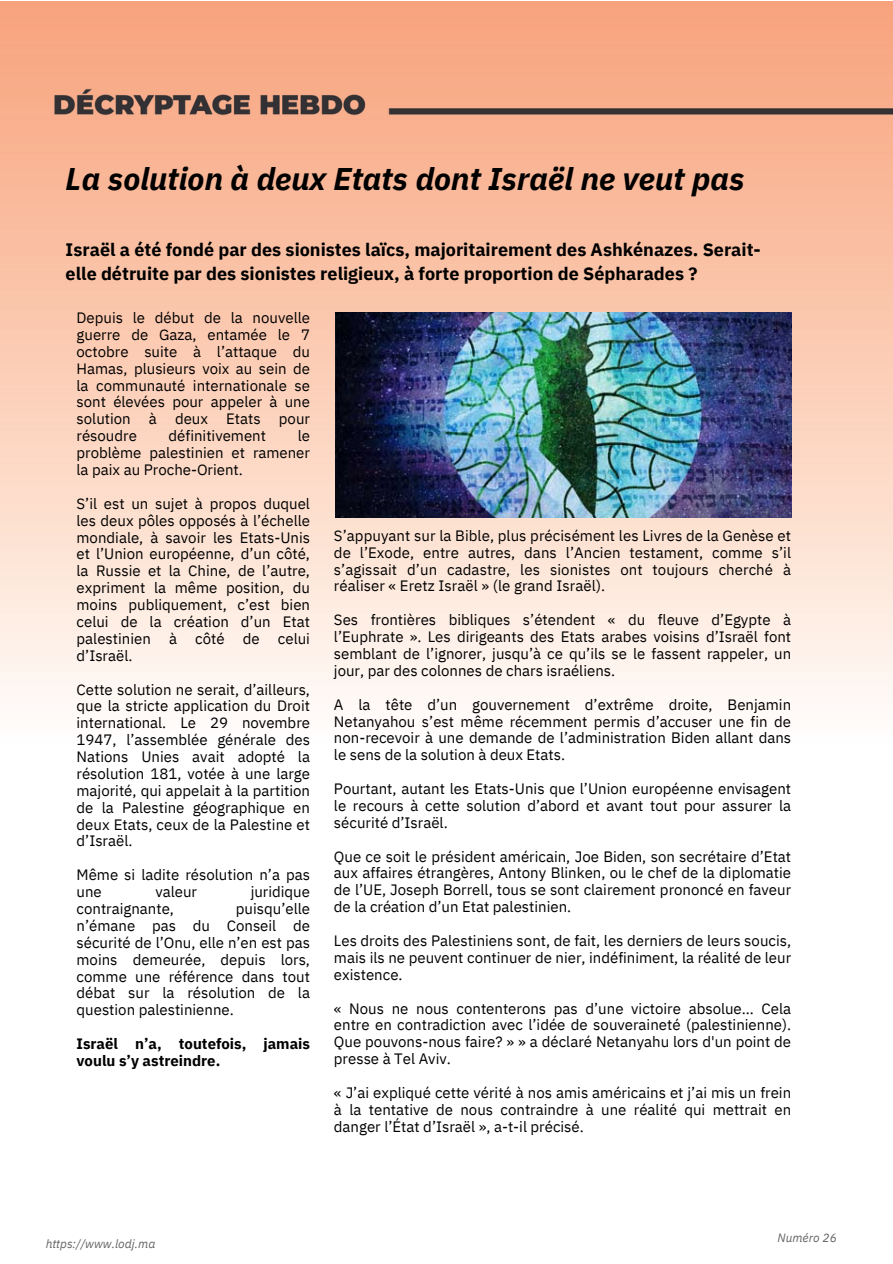
<style>
.page{position:relative;width:893px;height:1264px;background:#fff}
.page>*{position:absolute;margin:0;border:0;box-sizing:border-box;transform-origin:0 0}
.t1{font:italic 700 31.2px "IBM Plex Sans";letter-spacing:.005em;color:#000}
.t2{font:700 18px/23.7px "IBM Plex Sans";color:#000}
.t3{font:15px/16.8px "IBM Plex Sans";color:#000;text-align:justify}
.t4{font:700 15px/16.8px "IBM Plex Sans";color:#000}
.t5{font:italic 12px "IBM Plex Sans";color:#646464}
</style>
<div class="page">
<img style="left:0;top:2px;width:892px;height:697px">
<img style="left:335px;top:312px;width:456px;height:205px">
<h1 class="t1" style="left:66px;top:158px;width:680px">La solution à deux Etats dont Israël ne veut pas</h1>
<p class="t2" style="left:66px;top:237px;width:696px">Israël a été fondé par des sionistes laïcs, majoritairement des Ashkénazes. Serait&shy;elle détruite par des sionistes religieux, à forte proportion de Sépharades ?</p>
<p class="t3" style="left:77px;top:309px;width:235px">Depuis le début de la nouvelle guerre de Gaza, entamée le 7 octobre suite à l’attaque du Hamas, plusieurs voix au sein de la communauté internationale se sont élevées pour appeler à une solution à deux Etats pour résoudre</p>
<p class="t3" style="left:169px;top:427px;width:99px">définitivement</p>
<p class="t3" style="left:77px;top:427px;width:235px;text-indent:221px">le problème palestinien et ramener la paix au Proche-Orient.</p>
<p class="t3" style="left:77px;top:495px;width:235px">S’il est un sujet à propos duquel les deux pôles opposés à l’échelle mondiale, à savoir les Etats-Unis et l’Union européenne, d’un côté, la Russie et la Chine, de l’autre, expriment la même position, du moins publiquement, c’est bien celui de la création d’un Etat palestinien à côté de celui d’Israël.</p>
<p class="t3" style="left:77px;top:680px;width:235px">Cette solution ne serait, d’ailleurs, que la stricte application du Droit international. Le 29 novembre 1947, l’assemblée générale des Nations Unies avait adopté la résolution 181, votée à une large majorité, qui appelait à la partition de la Palestine géographique en deux Etats, ceux de la Palestine et d’Israël.</p>
<p class="t3" style="left:77px;top:866px;width:235px">Même si ladite résolution n’a pas une</p>
<p class="t3" style="left:155px;top:883px;width:43px">valeur</p>
<p class="t3" style="left:251px;top:883px;width:61px">juridique</p>
<p class="t3" style="left:77px;top:900px;width:99px">contraignante,</p>
<p class="t3" style="left:77px;top:900px;width:235px;text-indent:159px">puisqu’elle n’émane pas du Conseil de sécurité de l’Onu, elle n’en est pas moins demeurée, depuis lors, comme une référence dans tout débat sur la résolution de la question palestinienne.</p>
<p class="t4" style="left:77px;top:1035px;width:235px">Israël n’a, toutefois, jamais voulu s’y astreindre.</p>
<p class="t3" style="left:334px;top:526px;width:458px">S’appuyant sur la Bible, plus précisément les Livres de la Genèse et de l’Exode, entre autres, dans l’Ancien testament, comme s’il s’agissait d’un cadastre, les sionistes ont toujours cherché à réaliser « Eretz Israël » (le grand Israël).</p>
<p class="t3" style="left:334px;top:611px;width:458px">Ses frontières bibliques s’étendent « du fleuve d’Egypte à l’Euphrate ». Les dirigeants des Etats arabes voisins d’Israël font semblant de l’ignorer, jusqu’à ce qu’ils se le fassent rappeler, un jour, par des colonnes de chars israéliens.</p>
<p class="t3" style="left:334px;top:695px;width:458px">A la tête d’un gouvernement d’extrême droite, Benjamin Netanyahou s’est même récemment permis d’accuser une fin de non-recevoir à une demande de l’administration Biden allant dans le sens de la solution à deux Etats.</p>
<p class="t3" style="left:334px;top:780px;width:458px">Pourtant, autant les Etats-Unis que l’Union européenne envisagent le recours à cette solution d’abord et avant tout pour assurer la sécurité d’Israël.</p>
<p class="t3" style="left:334px;top:847px;width:458px">Que ce soit le président américain, Joe Biden, son secrétaire d’Etat aux affaires étrangères, Antony Blinken, ou le chef de la diplomatie de l’UE, Joseph Borrell, tous se sont clairement prononcé en faveur de la création d’un Etat palestinien.</p>
<p class="t3" style="left:334px;top:931px;width:458px">Les droits des Palestiniens sont, de fait, les derniers de leurs soucis, mais ils ne peuvent continuer de nier, indéfiniment, la réalité de leur existence.</p>
<p class="t3" style="left:334px;top:999px;width:458px">« Nous ne nous contenterons pas d’une victoire absolue… Cela entre en contradiction avec l’idée de souveraineté (palestinienne).<br>Que pouvons-nous faire? » » a déclaré Netanyahu lors d'un point de presse à Tel Aviv.</p>
<p class="t3" style="left:334px;top:1083px;width:458px">« J’ai expliqué cette vérité à nos amis américains et j’ai mis un frein à la tentative de nous contraindre à une réalité qui mettrait en danger l’État d’Israël », a-t-il précisé.</p>
<p class="t5" style="left:46px;top:1235px;width:111px">https://www.lodj.ma</p>
<p class="t5" style="left:777px;top:1229px;width:61px">Numéro 26</p>
</div>
